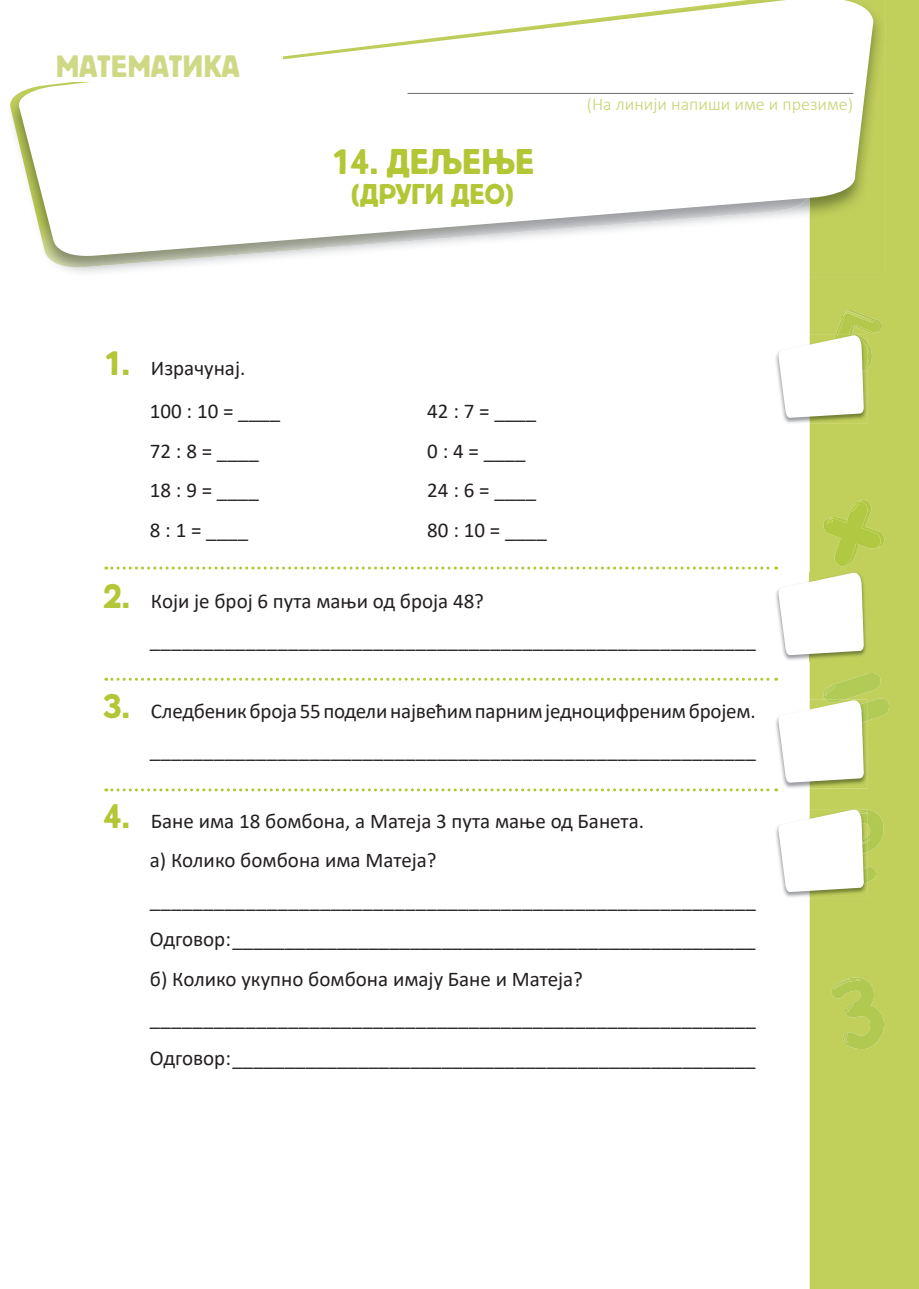
<style>
.page{position:relative;width:919px;height:1289px;background:#fff}
.page>*{position:absolute;margin:0;border:0;box-sizing:border-box;transform-origin:0 0}
.t1{font:37.5px "Bloc C";color:#b3c635}
.t2{font:32.4px "Bloc C";color:#cfd985}
.t3{font:30px "Bloc C";color:#b3c635}
.t4{font:21px/39.5px "Calibri";color:#231f20}
.t5{font:300 18px "Calibri";color:#c8d471}
.s1{font-family:"Bloc C";font-size:36px;color:#b3c635}
</style>
<div class="page">
<div style="left:809px;top:0;width:109px;height:1288px;background:#c1cf5b"></div>
<svg style="left:830px;top:977px;width:54px;height:72px"></svg>
<img style="left:776px;top:827px;width:91px;height:71px">
<svg style="left:778px;top:808px;width:105px;height:84px"></svg>
<img style="left:784px;top:655px;width:83px;height:6px">
<img style="left:776px;top:353px;width:91px;height:71px">
<svg style="left:778px;top:310px;width:103px;height:108px"></svg>
<svg style="left:106px;top:500px;width:778px;height:155px"></svg>
<svg style="left:106px;top:673px;width:783px;height:118px"></svg>
<img style="left:809px;top:0;width:76px;height:277px">
<img style="left:10px;top:94px;width:266px;height:173px">
<svg style="left:17px;top:0;width:857px;height:259px"></svg>
<div style="left:56px;top:50px;width:227px;height:32px;background:#fff"></div>
<hr style="left:407px;top:93px;width:446px;height:1px;background:#6c6d70">
<h2 class="t2" style="left:56px;top:49px;width:185px">МАТЕМАТИКА</h2>
<h1 class="t1" style="left:331px;top:141px;width:205px">14. ДЕЉЕЊЕ</h1>
<h3 class="t3" style="left:351px;top:178px;width:164px">(ДРУГИ ДЕО)</h3>
<p class="t5" style="left:586px;top:93px;width:268px">(На линији напиши име и презиме)</p>
<p class="t4" style="left:150px;top:345px;width:132px;line-height:43.8px;text-indent:-47px"><span class="s1">1.</span> Израчунај.<br>100 : 10 = ____</p>
<p class="t4" style="left:427px;top:391px;width:110px">42 : 7 = ____</p>
<p class="t4" style="left:150px;top:430px;width:110px">72 : 8 = ____</p>
<p class="t4" style="left:427px;top:430px;width:100px">0 : 4 = ____</p>
<p class="t4" style="left:150px;top:470px;width:110px">18 : 9 = ____</p>
<p class="t4" style="left:427px;top:470px;width:110px">24 : 6 = ____</p>
<p class="t4" style="left:150px;top:509px;width:100px">8 : 1 = ____</p>
<p class="t4" style="left:427px;top:509px;width:121px">80 : 10 = ____</p>
<p class="t4" style="left:150px;top:580px;width:607px;text-indent:-47px"><span class="s1">2.</span> Који је број 6 пута мањи од броја 48? _________________________________________________________</p>
<p class="t4" style="left:103px;top:690px;width:654px;text-align:right"><span class="s1">3.</span> Следбеник броја 55 подели највећим парним једноцифреним бројем. _________________________________________________________</p>
<p class="t4" style="left:150px;top:800px;width:607px;text-indent:-47px"><span class="s1">4.</span> Бане има 18 бомбона, а Матеја 3 пута мање од Банета.<br>а) Колико бомбона има Матеја? _________________________________________________________ Одговор: __________________________________________________ б) Колико укупно бомбона имају Бане и Матеја? _________________________________________________________ Одговор: __________________________________________________</p>
</div>
